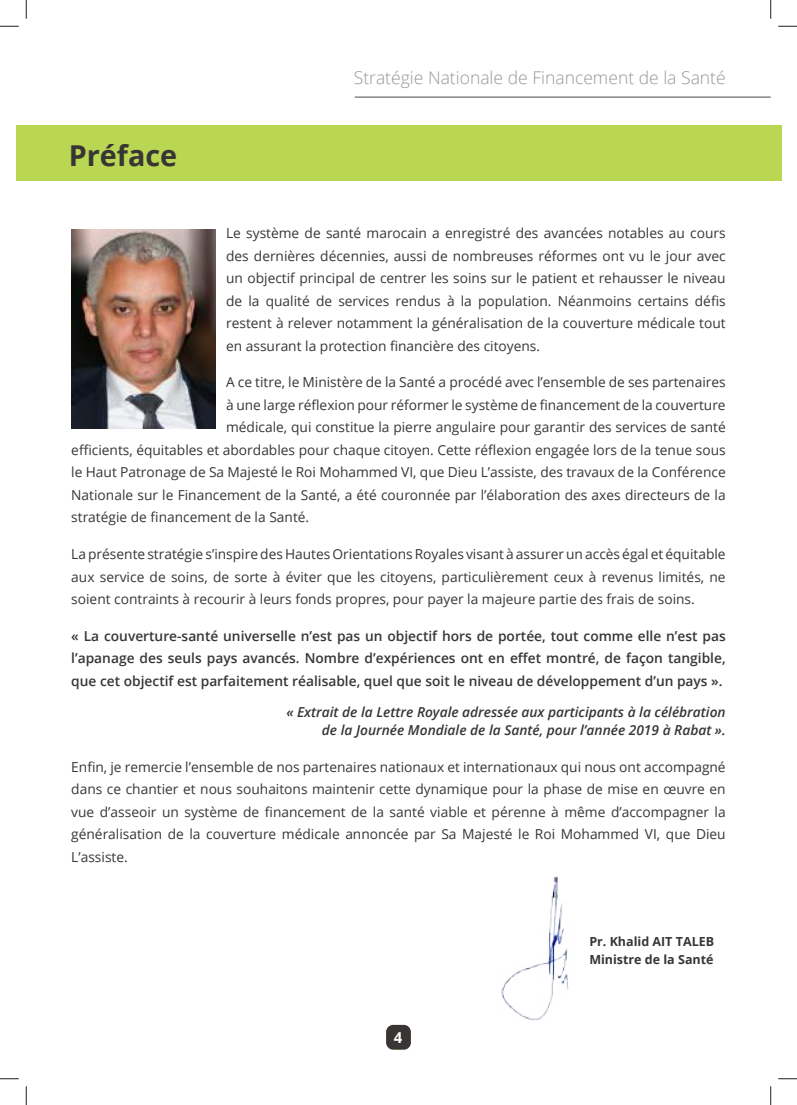
<style>
.page{position:relative;width:797px;height:1105px;background:#fff}
.page>*{position:absolute;margin:0;border:0;box-sizing:border-box;transform-origin:0 0}
.t1{font:700 28.75px "Open Sans";color:#393535}
.t2{font:300 17.5px "Open Sans";color:#999698}
.t3{font:700 15px "Open Sans";color:#fff}
.t4{font:13.75px/22.5px "Open Sans";color:#393535;text-align:justify}
.t5{font:600 13.75px/22.5px "Open Sans";color:#393535;text-align:justify}
.t6{font:italic 600 13.75px/18.4px "Open Sans";color:#393535;text-align:right}
.t7{font:700 12.5px/18.4px "Open Sans";color:#393535}
</style>
<div class="page">
<div style="left:386px;top:1025px;width:25px;height:25px;background:#393535;border-radius:7px"></div>
<hr style="left:355px;top:96px;width:415px;height:2px;background:#6c6e6f">
<div style="left:16px;top:125px;width:765px;height:56px;background:#b9d752"></div>
<img style="left:72px;top:229px;width:143px;height:199px">
<img style="left:501px;top:876px;width:68px;height:144px">
<svg style="left:0;top:25px;width:19px;height:2px"></svg>
<svg style="left:778px;top:25px;width:19px;height:2px"></svg>
<svg style="left:0;top:1078px;width:19px;height:1px"></svg>
<svg style="left:778px;top:1078px;width:19px;height:1px"></svg>
<svg style="left:25px;top:0;width:2px;height:19px"></svg>
<svg style="left:25px;top:1086px;width:2px;height:19px"></svg>
<svg style="left:770px;top:0;width:1px;height:19px"></svg>
<svg style="left:770px;top:1086px;width:1px;height:19px"></svg>
<h1 class="t1" style="left:69px;top:136px;width:110px">Préface</h1>
<p class="t2" style="left:354px;top:66px;width:373px">Stratégie Nationale de Financement de la Santé</p>
<p class="t4" style="left:226px;top:222px;width:501px">Le système de santé marocain a enregistré des avancées notables au cours des dernières décennies, aussi de nombreuses réformes ont vu le jour avec un objectif principal de centrer les soins sur le patient et rehausser le niveau de la qualité de services rendus à la population. Néanmoins certains défis restent à relever notamment la généralisation de la couverture médicale tout en assurant la protection financière des citoyens.</p>
<p class="t4" style="left:226px;top:371px;width:501px">A ce titre, le Ministère de la Santé a procédé avec l’ensemble de ses partenaires</p>
<p class="t4" style="left:226px;top:393px;width:501px">à une large réflexion pour réformer le système de financement de la couverture</p>
<p class="t4" style="left:226px;top:416px;width:501px">médicale, qui constitue la pierre angulaire pour garantir des services de santé</p>
<p class="t4" style="left:71px;top:438px;width:656px">efficients, équitables et abordables pour chaque citoyen. Cette réflexion engagée lors de la tenue sous</p>
<p class="t4" style="left:71px;top:461px;width:656px">le Haut Patronage de Sa Majesté le Roi Mohammed VI, que Dieu L’assiste, des travaux de la Conférence</p>
<p class="t4" style="left:71px;top:483px;width:656px">Nationale sur le Financement de la Santé, a été couronnée par l’élaboration des axes directeurs de la</p>
<p class="t4" style="left:71px;top:506px;width:239px">stratégie de financement de la Santé.</p>
<p class="t4" style="left:71px;top:542px;width:656px">La présente stratégie s’inspire des Hautes Orientations Royales visant à assurer un accès égal et équitable aux service de soins, de sorte à éviter que les citoyens, particulièrement ceux à revenus limités, ne soient contraints à recourir à leurs fonds propres, pour payer la majeure partie des frais de soins.</p>
<p class="t5" style="left:71px;top:624px;width:656px">« La couverture-santé universelle n’est pas un objectif hors de portée, tout comme elle n’est pas l’apanage des seuls pays avancés. Nombre d’expériences ont en effet montré, de façon tangible, que cet objectif est parfaitement réalisable, quel que soit le niveau de développement d’un pays ».</p>
<p class="t6" style="left:286px;top:702px;width:441px">« Extrait de la Lettre Royale adressée aux participants à la célébration de la Journée Mondiale de la Santé, pour l’année 2019 à Rabat ».</p>
<p class="t4" style="left:71px;top:755px;width:656px">Enfin, je remercie l’ensemble de nos partenaires nationaux et internationaux qui nous ont accompagné dans ce chantier et nous souhaitons maintenir cette dynamique pour la phase de mise en œuvre en vue d’asseoir un système de financement de la santé viable et pérenne à même d’accompagner la généralisation de la couverture médicale annoncée par Sa Majesté le Roi Mohammed VI, que Dieu L’assiste.</p>
<p class="t3" style="left:393px;top:1027px;width:10px">4</p>
<p class="t7" style="left:589px;top:932px;width:126px">Pr. Khalid AIT TALEB<br>Ministre de la Santé</p>
</div>
